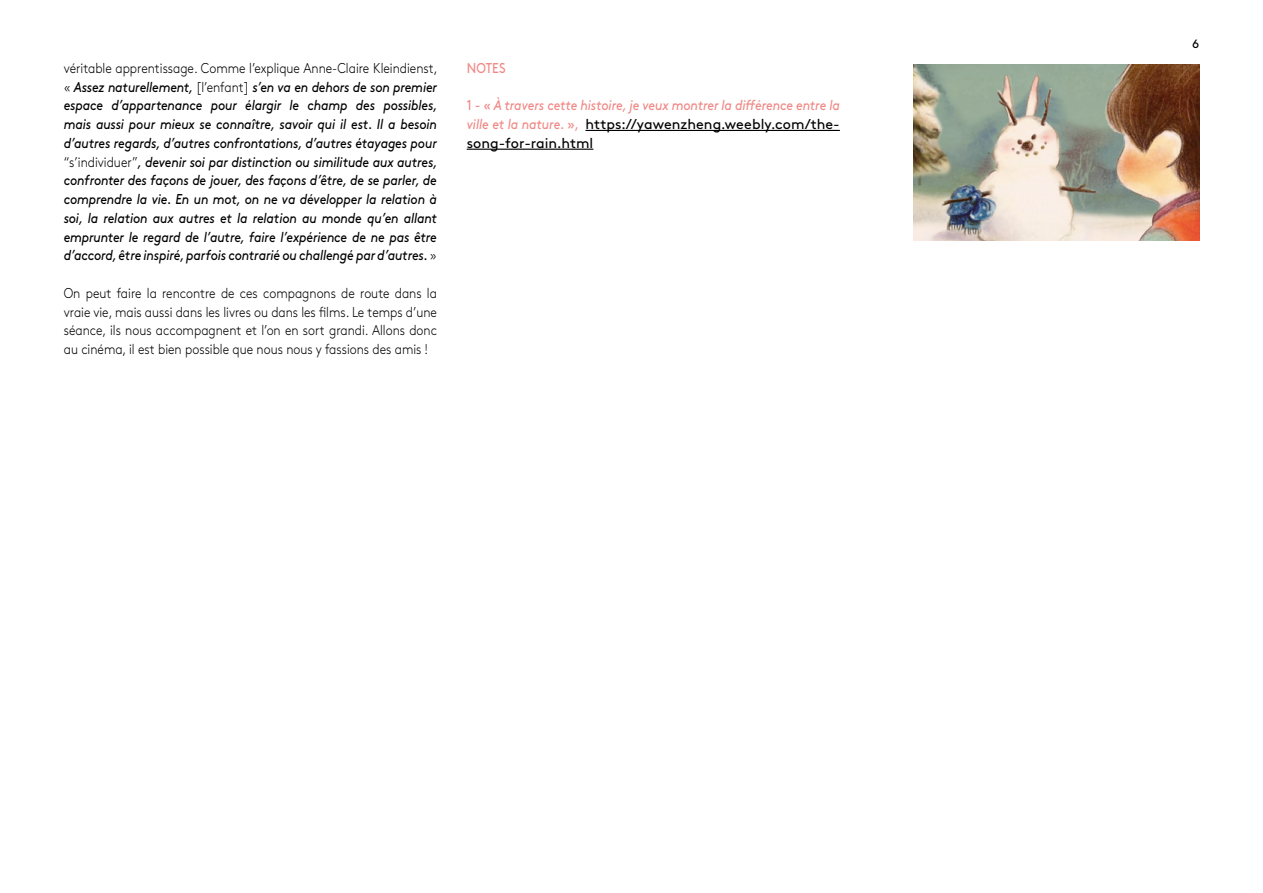
<style>
.page{position:relative;width:1263px;height:893px;background:#fff}
.page>*{position:absolute;margin:0;border:0;box-sizing:border-box;transform-origin:0 0}
.t1{font:italic 14.25px/18.8px "Brown Std";letter-spacing:-.005em;color:#000;text-align:justify;scale:.87 1}
.t2{font:300 14.25px/18.8px "Brown Std";color:#000;text-align:justify;scale:.87 1}
.t3{font:italic 14.25px/18.8px "Brown Std";letter-spacing:-.005em;color:#f08885;text-align:justify;scale:.87 1}
.t4{font:14.25px "Brown Std";letter-spacing:.01em;color:#f08885;scale:.87 1}
.t5{font:12px "Brown Std";color:#000}
.s1{font-weight:300;font-style:normal}
.s2{font-style:normal}
.s3{font-style:normal;color:#000}
</style>
<div class="page">
<img style="left:913px;top:65px;width:286px;height:175px">
<hr style="left:585px;top:130px;width:255px;height:1px;background:#000">
<hr style="left:467px;top:149px;width:126px;height:1px;background:#000">
<p class="t1" style="left:64px;top:59px;width:431px"><span class="s1">véritable apprentissage. Comme l’explique Anne-Claire Kleindienst, «</span> Assez naturellement, <span class="s1">[l’enfant]</span> s’en va en dehors de son premier espace d’appartenance pour élargir le champ des possibles, mais aussi pour mieux se connaître, savoir qui il est. Il a besoin d’autres regards, d’autres confrontations, d’autres étayages pour <span class="s1">“s’individuer”</span>, devenir soi par distinction ou similitude aux autres, confronter des façons de jouer, des façons d’être, de se parler, de comprendre la vie. En un mot, on ne va développer la relation à soi, la relation aux autres et la relation au monde qu’en allant emprunter le regard de l’autre, faire l’expérience de ne pas être d’accord, être inspiré, parfois contrarié ou challengé par d’autres. <span class="s1">»</span></p>
<p class="t2" style="left:64px;top:284px;width:430px">On peut faire la rencontre de ces compagnons de route dans la vraie vie, mais aussi dans les livres ou dans les films. Le temps d’une séance, ils nous accompagnent et l’on en sort grandi. Allons donc au cinéma, il est bien possible que nous nous y fassions des amis !</p>
<p class="t4" style="left:467px;top:59px;width:46px">NOTES</p>
<p class="t3" style="left:467px;top:96px;width:430px"><span class="s2">1 - «</span> À travers cette histoire, je veux montrer la différence entre la ville et la nature. <span class="s2">»,</span> <span class="s3">https://yawenzheng.weebly.com/the&shy;song-for-rain.html</span></p>
<p class="t5" style="left:1192px;top:37px;width:9px">6</p>
</div>
